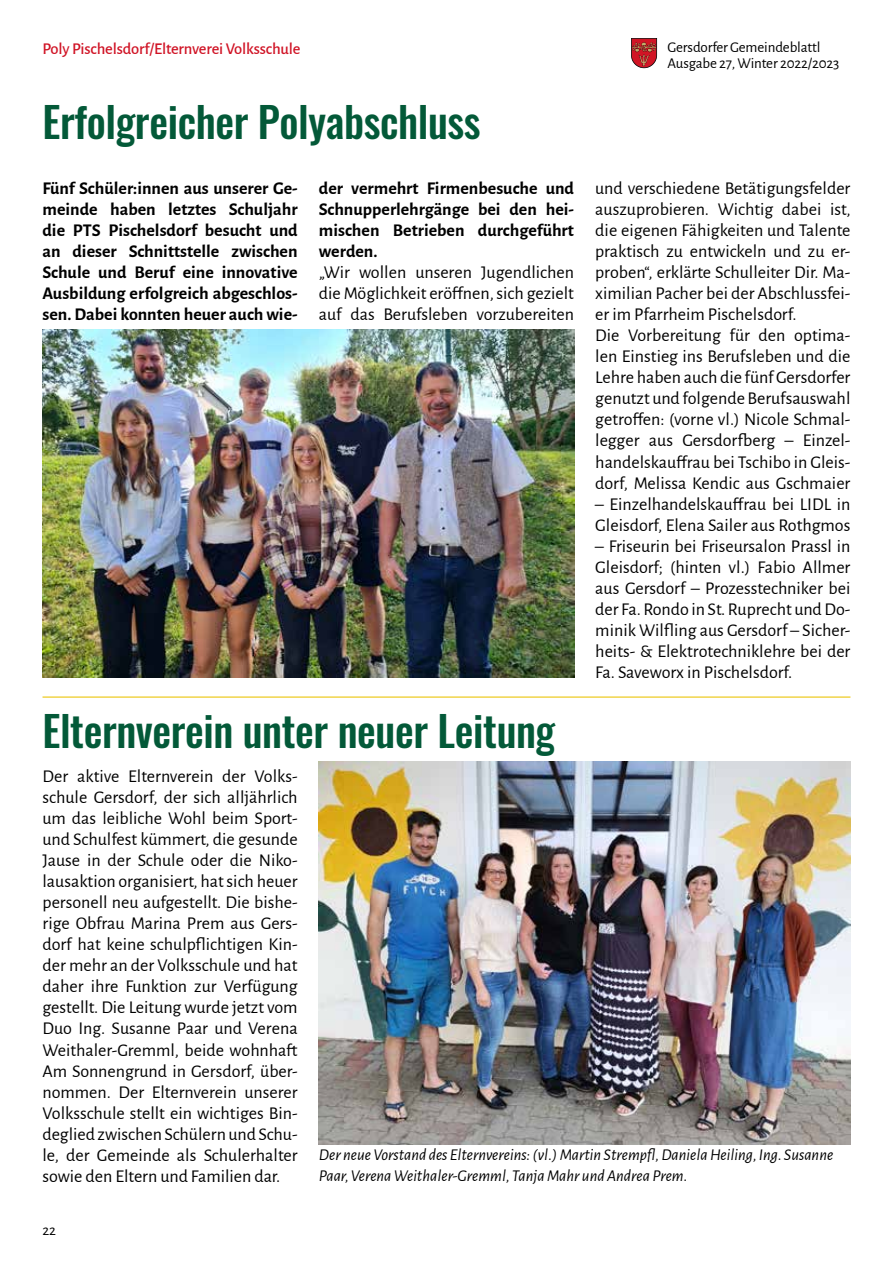
<style>
.page{position:relative;width:893px;height:1263px;background:#fff}
.page>*{position:absolute;margin:0;border:0;box-sizing:border-box;transform-origin:0 0}
.t1{font:500 42px "Oswald";letter-spacing:-.01em;color:#035938}
.t2{font:18px/21px "Alegreya Sans";color:#000;text-align:justify}
.t3{font:700 18px/21px "Alegreya Sans";color:#000;text-align:justify}
.t4{font:italic 16.5px/21px "Alegreya Sans";color:#000}
.t5{font:500 16.5px "Alegreya Sans";letter-spacing:-.01em;color:#d01325}
.t6{font:15px/16.2px "Alegreya Sans";letter-spacing:-.01em;color:#000}
</style>
<div class="page">
<img style="left:43px;top:330px;width:531px;height:347px">
<img style="left:319px;top:762px;width:531px;height:382px">
<hr style="left:43px;top:696px;width:807px;height:2px;background:#f1d448">
<svg style="left:631px;top:38px;width:26px;height:30px"></svg>
<p class="t5" style="left:43px;top:37px;width:260px">Poly Pischelsdorf/Elternverei Volksschule</p>
<h1 class="t1" style="left:43px;top:100px;width:440px">Erfolgreicher Polyabschluss</h1>
<p class="t3" style="left:43px;top:177px;width:257px">Fünf Schüler:innen aus unserer Ge&shy;meinde haben letztes Schuljahr die PTS Pischelsdorf besucht und an dieser Schnittstelle zwischen Schule und Beruf eine innovative Ausbildung erfolgreich abgeschlos&shy;sen. Dabei konnten heuer auch wie-</p>
<p class="t3" style="left:319px;top:177px;width:257px">der vermehrt Firmenbesuche und Schnupperlehrgänge bei den hei&shy;mischen Betrieben durchgeführt werden.</p>
<p class="t2" style="left:319px;top:261px;width:257px">„Wir wollen unseren Jugendlichen die Möglichkeit eröffnen, sich gezielt auf das Berufsleben vorzubereiten</p>
<h1 class="t1" style="left:43px;top:709px;width:514px">Elternverein unter neuer Leitung</h1>
<p class="t6" style="left:668px;top:38px;width:173px">Gersdorfer Gemeindeblattl<br>Ausgabe 27, Winter 2022/2023</p>
<p class="t2" style="left:595px;top:177px;width:257px;text-align:left">und verschiedene Betätigungsfelder auszuprobieren. Wichtig dabei ist, die eigenen Fähigkeiten und Talente praktisch zu entwickeln und zu er&shy;proben“, erklärte Schulleiter Dir. Ma&shy;ximilian Pacher bei der Abschlussfei&shy;er im Pfarrheim Pischelsdorf.<br>Die Vorbereitung für den optima&shy;len Einstieg ins Berufsleben und die Lehre haben auch die fünf Gersdorfer genutzt und folgende Berufsauswahl getroffen: (vorne vl.) Nicole Schmal&shy;legger aus Gersdorfberg – Einzel&shy;handelskauffrau bei Tschibo in Gleis&shy;dorf, Melissa Kendic aus Gschmaier</p>
<p class="t2" style="left:595px;top:492px;width:257px">– Einzelhandelskauffrau bei LIDL in<br>Gleisdorf, Elena Sailer aus Rothgmos</p>
<p class="t2" style="left:595px;top:534px;width:257px">– Friseurin bei Friseursalon Prassl in Gleisdorf; (hinten vl.) Fabio Allmer aus Gersdorf – Prozesstechniker bei der Fa. Rondo in St. Ruprecht und Do&shy;minik Wilfling aus Gersdorf – Sicher&shy;heits- &amp; Elektrotechniklehre bei der Fa. Saveworx in Pischelsdorf.</p>
<p class="t2" style="left:43px;top:765px;width:257px">Der aktive Elternverein der Volks&shy;schule Gersdorf, der sich alljährlich um das leibliche Wohl beim Sport&shy;und Schulfest kümmert, die gesunde Jause in der Schule oder die Niko&shy;lausaktion organisiert, hat sich heuer personell neu aufgestellt. Die bishe&shy;rige Obfrau Marina Prem aus Gers&shy;dorf hat keine schulpflichtigen Kin&shy;der mehr an der Volksschule und hat daher ihre Funktion zur Verfügung gestellt. Die Leitung wurde jetzt vom Duo Ing. Susanne Paar und Verena Weithaler-Gremml, beide wohnhaft Am Sonnengrund in Gersdorf, über&shy;nommen. Der Elternverein unserer Volksschule stellt ein wichtiges Bin&shy;deglied zwischen Schülern und Schu&shy;le, der Gemeinde als Schulerhalter sowie den Eltern und Familien dar.</p>
<p class="t6" style="left:43px;top:1221px;width:15px">22</p>
<p class="t4" style="left:319px;top:1144px;width:516px">Der neue Vorstand des Elternvereins: (vl.) Martin Strempfl, Daniela Heiling, Ing. Susanne<br>Paar, Verena Weithaler-Gremml, Tanja Mahr und Andrea Prem.</p>
</div>
